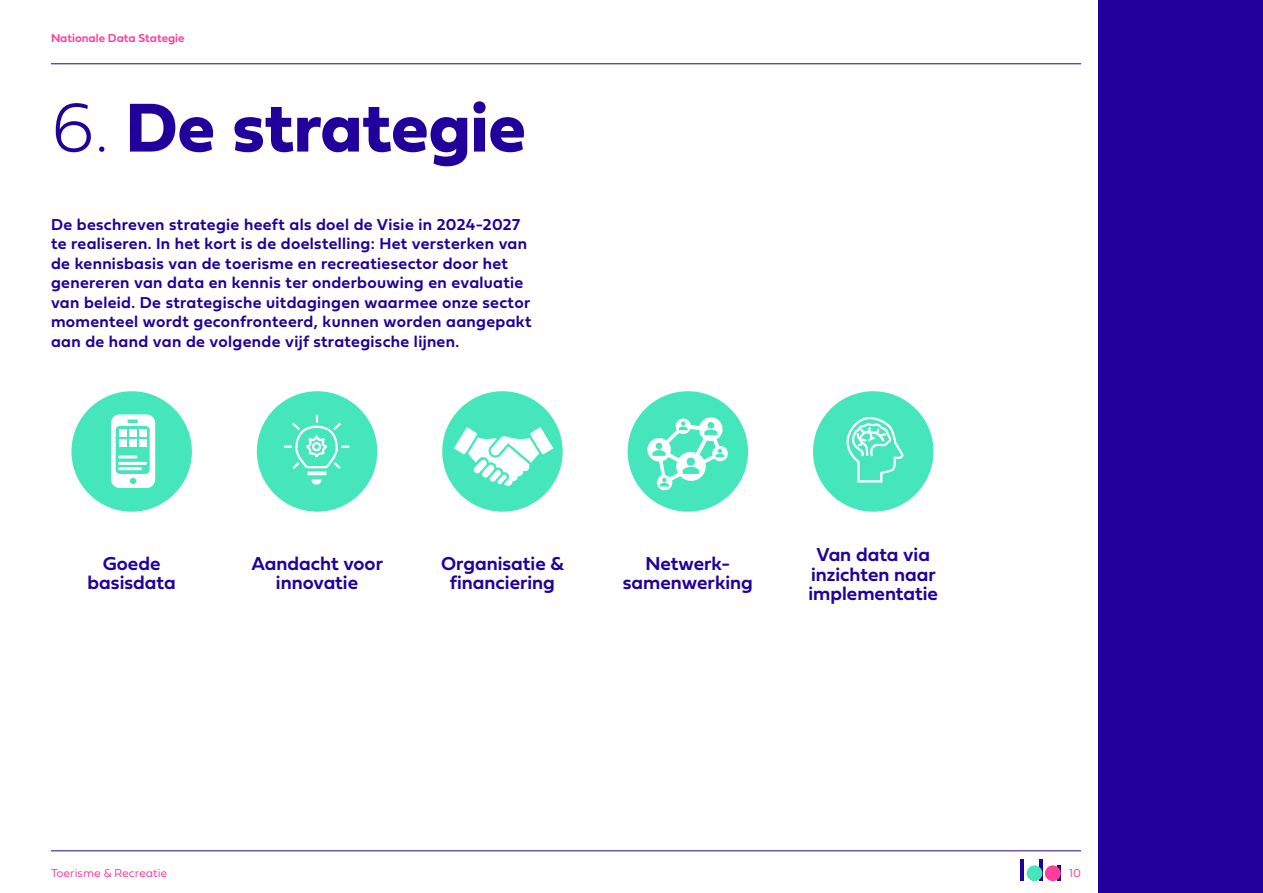
<style>
.page{position:relative;width:1263px;height:893px;background:#fff}
.page>*{position:absolute;margin:0;border:0;box-sizing:border-box;transform-origin:0 0}
.kop{font:72px "Fieldwork Geo Bold";color:#21009c}
.tussenkopje{font:19.5px/19.5px "Fieldwork Geo Demibold";color:#21009c;text-align:center}
.intro{font:16.5px/19.5px "Fieldwork Geo Demibold";letter-spacing:.02em;color:#21009c}
.t1{font:12px "Fieldwork Geo Demibold";color:#ff3e9b}
.t2{font:12px "Fieldwork Geo Light";color:#ff3e9b}
.s1{font-family:"Fieldwork Geo";font-weight:100}
</style>
<div class="page">
<hr style="left:51px;top:63px;width:1030px;height:1px;background:#21009c">
<hr style="left:51px;top:850px;width:1030px;height:1px;background:#21009c">
<hr style="left:1020px;top:860px;width:4px;height:21px;background:#21009c">
<hr style="left:1039px;top:860px;width:3px;height:21px;background:#21009c">
<hr style="left:1057px;top:865px;width:4px;height:16px;background:#21009c">
<div style="left:1026px;top:865px;width:16px;height:16px;background:#45e6bc;border-radius:50%"></div>
<div style="left:1045px;top:865px;width:16px;height:16px;background:#ff3e9b;border-radius:50%"></div>
<div style="left:1098px;top:0;width:165px;height:893px;background:#21009c"></div>
<div style="left:71px;top:391px;width:121px;height:121px;background:#45e6bc;border-radius:50%"></div>
<div style="left:257px;top:391px;width:120px;height:121px;background:#45e6bc;border-radius:50%"></div>
<div style="left:442px;top:391px;width:121px;height:121px;background:#45e6bc;border-radius:50%"></div>
<img style="left:450px;top:412px;width:105px;height:79px">
<div style="left:628px;top:391px;width:120px;height:121px;background:#45e6bc;border-radius:50%"></div>
<img style="left:643px;top:407px;width:90px;height:89px">
<div style="left:813px;top:391px;width:120px;height:121px;background:#45e6bc;border-radius:50%"></div>
<svg style="left:846px;top:417px;width:58px;height:66px"></svg>
<svg style="left:308px;top:471px;width:18px;height:4px"></svg>
<svg style="left:311px;top:479px;width:11px;height:6px"></svg>
<svg style="left:284px;top:415px;width:65px;height:54px"></svg>
<svg style="left:111px;top:414px;width:44px;height:74px"></svg>
<hr style="left:119px;top:455px;width:17px;height:3px;background:#fff">
<hr style="left:119px;top:462px;width:27px;height:3px;background:#fff">
<hr style="left:119px;top:467px;width:21px;height:3px;background:#fff">
<p class="t1" style="left:51px;top:29px;width:135px">Nationale Data Stategie</p>
<p class="kop" style="left:51px;top:71px;width:476px"><span class="s1">6.</span> De strategie</p>
<p class="intro" style="left:51px;top:214px;width:482px">De beschreven strategie heeft als doel de Visie in 2024-2027 te realiseren. In het kort is de doelstelling: Het versterken van de kennisbasis van de toerisme en recreatiesector door het genereren van data en kennis ter onderbouwing en evaluatie van beleid. De strategische uitdagingen waarmee onze sector momenteel wordt geconfronteerd, kunnen worden aangepakt aan de hand van de volgende vijf strategische lijnen.</p>
<p class="tussenkopje" style="left:103px;top:553px;width:59px">Goede</p>
<p class="tussenkopje" style="left:88px;top:572px;width:90px">basisdata</p>
<p class="tussenkopje" style="left:251px;top:553px;width:133px">Aandacht voor innovatie</p>
<p class="tussenkopje" style="left:441px;top:553px;width:124px">Organisatie &amp; financiering</p>
<p class="tussenkopje" style="left:646px;top:553px;width:86px">Netwerk-</p>
<p class="tussenkopje" style="left:623px;top:572px;width:132px">samenwerking</p>
<p class="tussenkopje" style="left:808px;top:544px;width:131px">Van data via inzichten naar implementatie</p>
<p class="t2" style="left:51px;top:863px;width:118px">Toerisme &amp; Recreatie</p>
<p class="t2" style="left:1069px;top:863px;width:13px">10</p>
</div>
